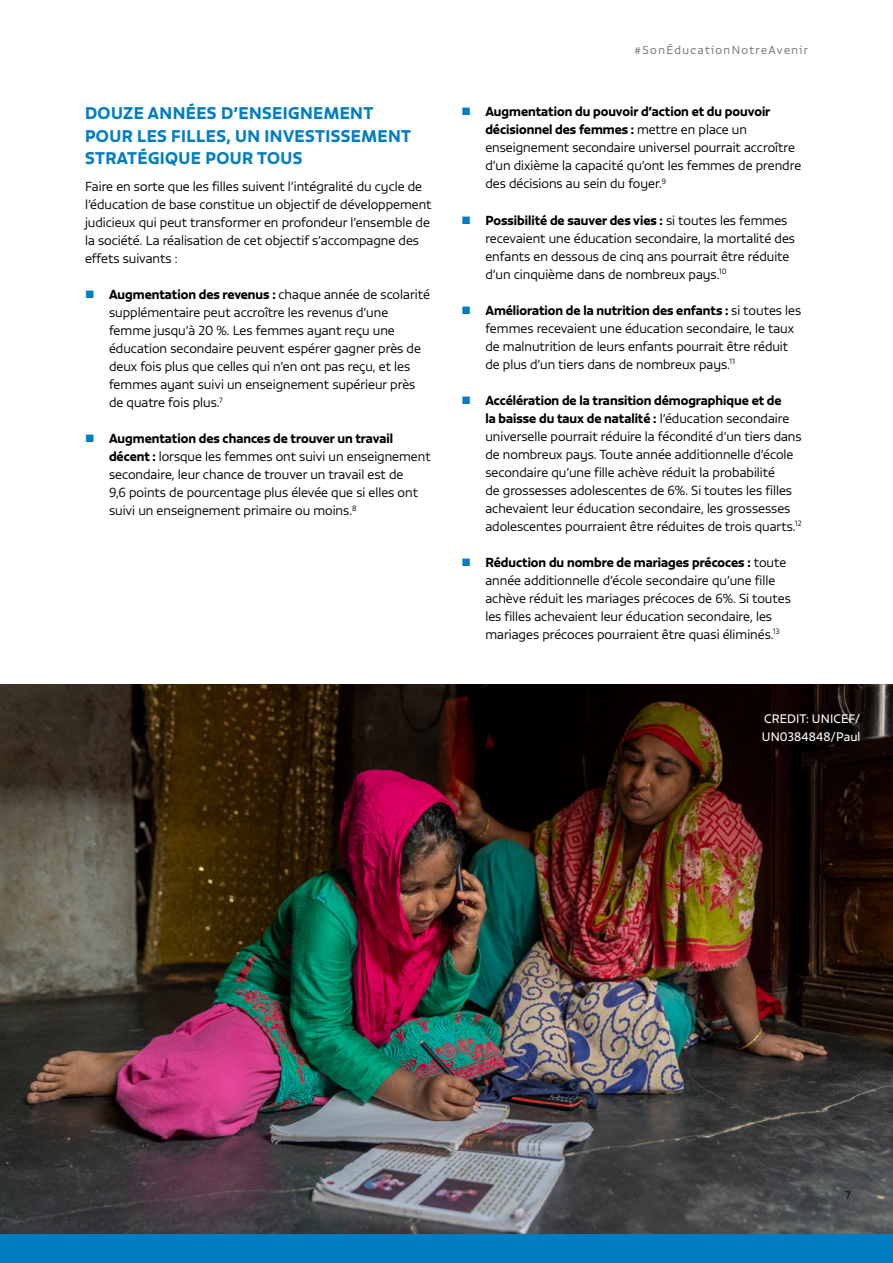
<style>
.page{position:relative;width:893px;height:1263px;background:#fff}
.page>*{position:absolute;margin:0;border:0;box-sizing:border-box;transform-origin:0 0}
.GMR_H2{font:16.5px/22.5px "Vita Std Bld";letter-spacing:.025em;color:#007dc3}
.GMR_Text{font:300 12.75px/18px "Vita Std";color:#000}
.t1{font:12px/18px "Vita Std";letter-spacing:.01em;color:#fff}
.t2{font:300 11.25px "Vita Std";letter-spacing:.125em;color:#6d6e71}
.t3{font:300 10.5px "Vita Std";color:#000}
.s1{font-family:"Vita Std Bld";font-weight:400}
</style>
<div class="page">
<div style="left:0;top:1233px;width:893px;height:30px;background:#007dc3"></div>
<img style="left:0;top:684px;width:893px;height:549px">
<p class="GMR_H2" style="left:85px;top:102px;width:328px">DOUZE ANNÉES D’ENSEIGNEMENT<br>POUR LES FILLES, UN INVESTISSEMENT<br>STRATÉGIQUE POUR TOUS</p>
<p class="GMR_Text" style="left:85px;top:177px;width:348px">Faire en sorte que les filles suivent l’intégralité du cycle de l’éducation de base constitue un objectif de développement judicieux qui peut transformer en profondeur l’ensemble de la société. La réalisation de cet objectif s’accompagne des effets suivants :</p>
<p class="GMR_Text" style="left:109px;top:285px;width:322px"><span class="s1">Augmentation des revenus :</span> chaque année de scolarité supplémentaire peut accroître les revenus d’une femme jusqu’à 20 %. Les femmes ayant reçu une éducation secondaire peuvent espérer gagner près de deux fois plus que celles qui n’en ont pas reçu, et les femmes ayant suivi un enseignement supérieur près de quatre fois plus.<sup>7</sup></p>
<p class="GMR_Text" style="left:109px;top:429px;width:323px"><span class="s1">Augmentation des chances de trouver un travail décent :</span> lorsque les femmes ont suivi un enseignement secondaire, leur chance de trouver un travail est de<br>9,6 points de pourcentage plus élevée que si elles ont suivi un enseignement primaire ou moins.<sup>8</sup></p>
<p class="t2" style="left:635px;top:43px;width:175px">#SonÉducationNotreAvenir</p>
<p class="GMR_Text" style="left:485px;top:103px;width:317px"><span class="s1">Augmentation du pouvoir d’action et du pouvoir décisionnel des femmes :</span> mettre en place un enseignement secondaire universel pourrait accroître d’un dixième la capacité qu’ont les femmes de prendre des décisions au sein du foyer.<sup>9</sup></p>
<p class="GMR_Text" style="left:485px;top:211px;width:311px"><span class="s1">Possibilité de sauver des vies :</span> si toutes les femmes recevaient une éducation secondaire, la mortalité des enfants en dessous de cinq ans pourrait être réduite d’un cinquième dans de nombreux pays.<sup>10</sup></p>
<p class="GMR_Text" style="left:485px;top:301px;width:317px"><span class="s1">Amélioration de la nutrition des enfants :</span> si toutes les femmes recevaient une éducation secondaire, le taux de malnutrition de leurs enfants pourrait être réduit de plus d’un tiers dans de nombreux pays.<sup>11</sup></p>
<p class="GMR_Text" style="left:485px;top:391px;width:318px"><span class="s1">Accélération de la transition démographique et de<br>la baisse du taux de natalité :</span> l’éducation secondaire universelle pourrait réduire la fécondité d’un tiers dans de nombreux pays. Toute année additionnelle d’école secondaire qu’une fille achève réduit la probabilité<br>de grossesses adolescentes de 6%. Si toutes les filles achevaient leur éducation secondaire, les grossesses adolescentes pourraient être réduites de trois quarts.<sup>12</sup></p>
<p class="GMR_Text" style="left:485px;top:553px;width:307px"><span class="s1">Réduction du nombre de mariages précoces :</span> toute année additionnelle d’école secondaire qu’une fille achève réduit les mariages précoces de 6%. Si toutes les filles achevaient leur éducation secondaire, les mariages précoces pourraient être quasi éliminés.<sup>13</sup></p>
<p class="t1" style="left:762px;top:709px;width:100px">CREDIT: UNICEF/<br>UN0384848/Paul</p>
<p class="t3" style="left:845px;top:1188px;width:7px">7</p>
</div>
